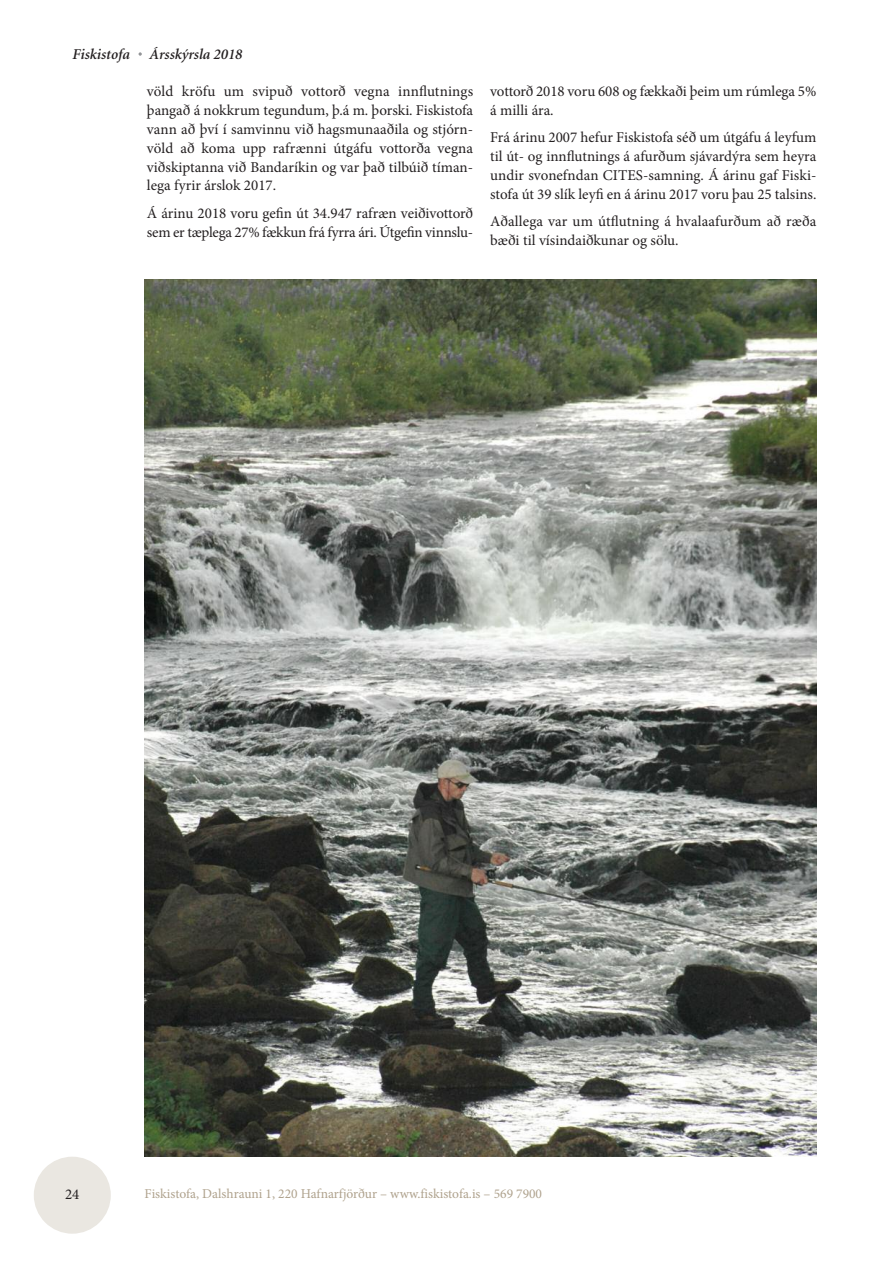
<style>
.page{position:relative;width:893px;height:1263px;background:#fff}
.page>*{position:absolute;margin:0;border:0;box-sizing:border-box;transform-origin:0 0}
.t1{font:15px/18.9px "Minion Pro";color:#231f20}
.t2{font:italic 600 15px "Minion";color:#231f20}
.t3{font:13.5px "Minion Pro";color:#afa28d}
</style>
<div class="page">
<svg style="left:34px;top:1157px;width:77px;height:77px"></svg>
<img style="left:145px;top:279px;width:671px;height:878px">
<p class="t2" style="left:73px;top:48px;width:59px">Fiskistofa</p>
<p class="t2" style="left:150px;top:48px;width:95px">Ársskýrsla 2018</p>
<p class="t1" style="left:147px;top:83px;width:328px;text-align:justify">völd kröfu um svipuð vottorð vegna innflutnings þangað á nokkrum tegundum, þ.á m. þorski. Fiskistofa vann að því í samvinnu við hagsmunaaðila og stjórn&shy;völd að koma upp rafrænni útgáfu vottorða vegna viðskiptanna við Bandaríkin og var það tilbúið tíman&shy;lega fyrir árslok 2017.</p>
<p class="t1" style="left:147px;top:205px;width:328px">Á árinu 2018 voru gefin út 34.947 rafræn veiðivottorð sem er tæplega 27% fækkun frá fyrra ári. Útgefin vinnslu -</p>
<p class="t1" style="left:490px;top:83px;width:328px">vottorð 2018 voru 608 og fækkaði þeim um rúmlega 5% á milli ára.</p>
<p class="t1" style="left:490px;top:129px;width:328px;text-align:justify">Frá árinu 2007 hefur Fiskistofa séð um útgáfu á leyfum til út- og innflutnings á afurðum sjávardýra sem heyra undir svonefndan CITES-samning. Á árinu gaf Fiski&shy;stofa út 39 slík leyfi en á árinu 2017 voru þau 25 talsins.</p>
<p class="t1" style="left:490px;top:213px;width:328px">Aðallega var um útflutning á hvalaafurðum að ræða bæði til vísindaiðkunar og sölu.</p>
<p class="t1" style="left:65px;top:1186px;width:16px">24</p>
<p class="t3" style="left:145px;top:1189px;width:399px">Fiskistofa, Dalshrauni 1, 220 Hafnarfjörður – www.fiskistofa.is – 569 7900</p>
</div>
